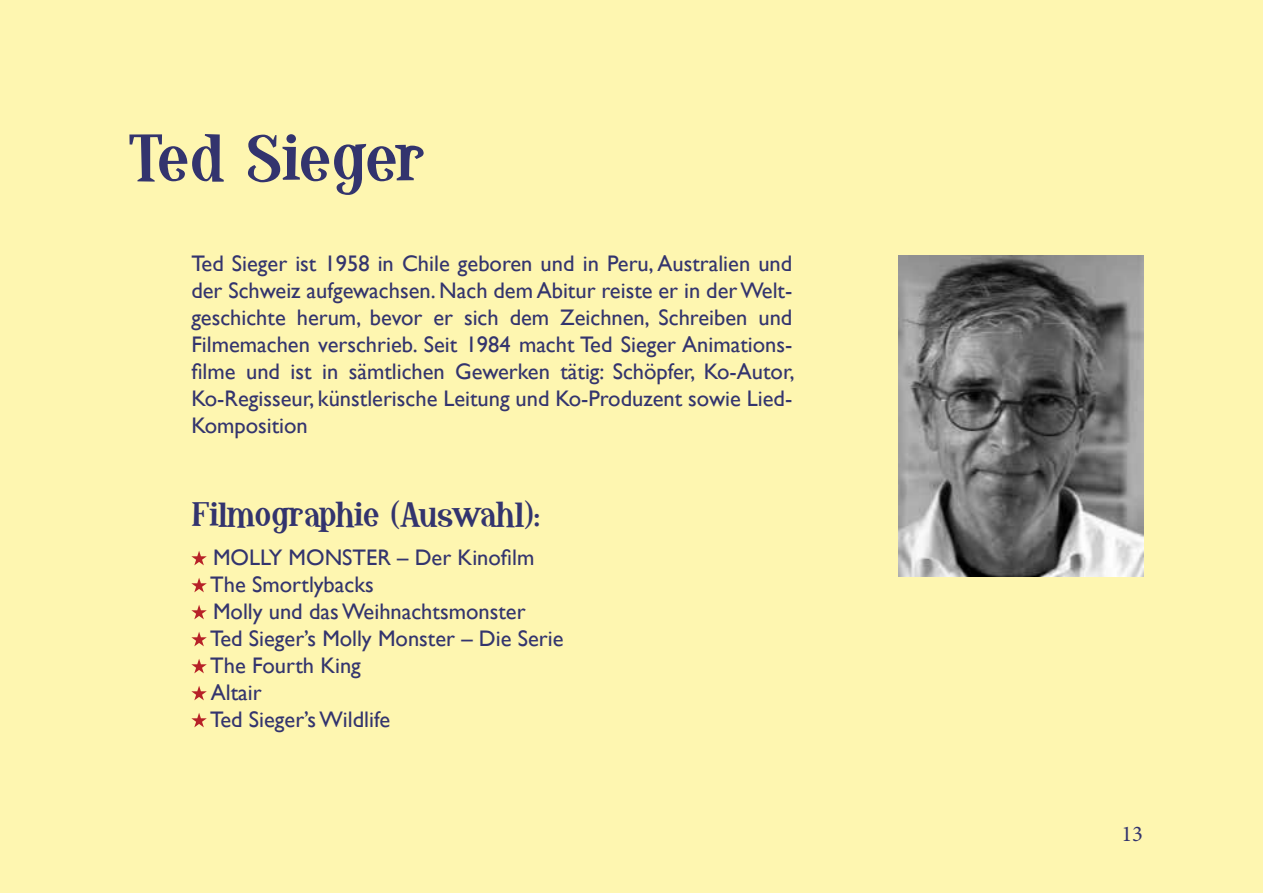
<style>
.page{position:relative;width:1263px;height:893px;background:#fef6b0}
.page>*{position:absolute;margin:0;border:0;box-sizing:border-box;transform-origin:0 0}
.t1{font:58.5px "Hopeless Heart";letter-spacing:-.035em;color:#33346e}
.t2{font:30px "Hopeless Heart";letter-spacing:-.02em;color:#33346e}
.t3{font:22.5px/27px "Gill Sans";color:#33346e;text-align:justify}
.t4{font:22.5px "Minion Pro";color:#33346e}
</style>
<div class="page">
<img style="left:899px;top:255px;width:245px;height:321px">
<svg style="left:191px;top:551px;width:16px;height:14px"></svg>
<svg style="left:191px;top:578px;width:16px;height:14px"></svg>
<svg style="left:191px;top:605px;width:16px;height:14px"></svg>
<svg style="left:191px;top:632px;width:16px;height:14px"></svg>
<svg style="left:191px;top:659px;width:16px;height:14px"></svg>
<svg style="left:191px;top:686px;width:16px;height:14px"></svg>
<svg style="left:191px;top:713px;width:16px;height:14px"></svg>
<h1 class="t1" style="left:128px;top:119px;width:300px">Ted Sieger</h1>
<p class="t3" style="left:191px;top:249px;width:605px">Ted Sieger ist 1958 in Chile geboren und in Peru, Australien und der Schweiz aufgewachsen. Nach dem Abitur reiste er in der Welt&shy;geschichte herum, bevor er sich dem Zeichnen, Schreiben und Filmemachen verschrieb. Seit 1984 macht Ted Sieger Animations&shy;filme und ist in sämtlichen Gewerken tätig: Schöpfer, Ko-Autor, Ko-Regisseur, künstlerische Leitung und Ko-Produzent sowie Lied-Komposition</p>
<h2 class="t2" style="left:191px;top:494px;width:350px">Filmographie (Auswahl):</h2>
<p class="t3" style="left:210px;top:544px;width:355px;text-align:left">MOLLY MONSTER – Der Kinofilm<br>The Smortlybacks<br>Molly und das Weihnachtsmonster<br>Ted Sieger’s Molly Monster – Die Serie<br>The Fourth King<br>Altair<br>Ted Sieger’s Wildlife</p>
<p class="t4" style="left:1121px;top:819px;width:23px">13</p>
</div>
